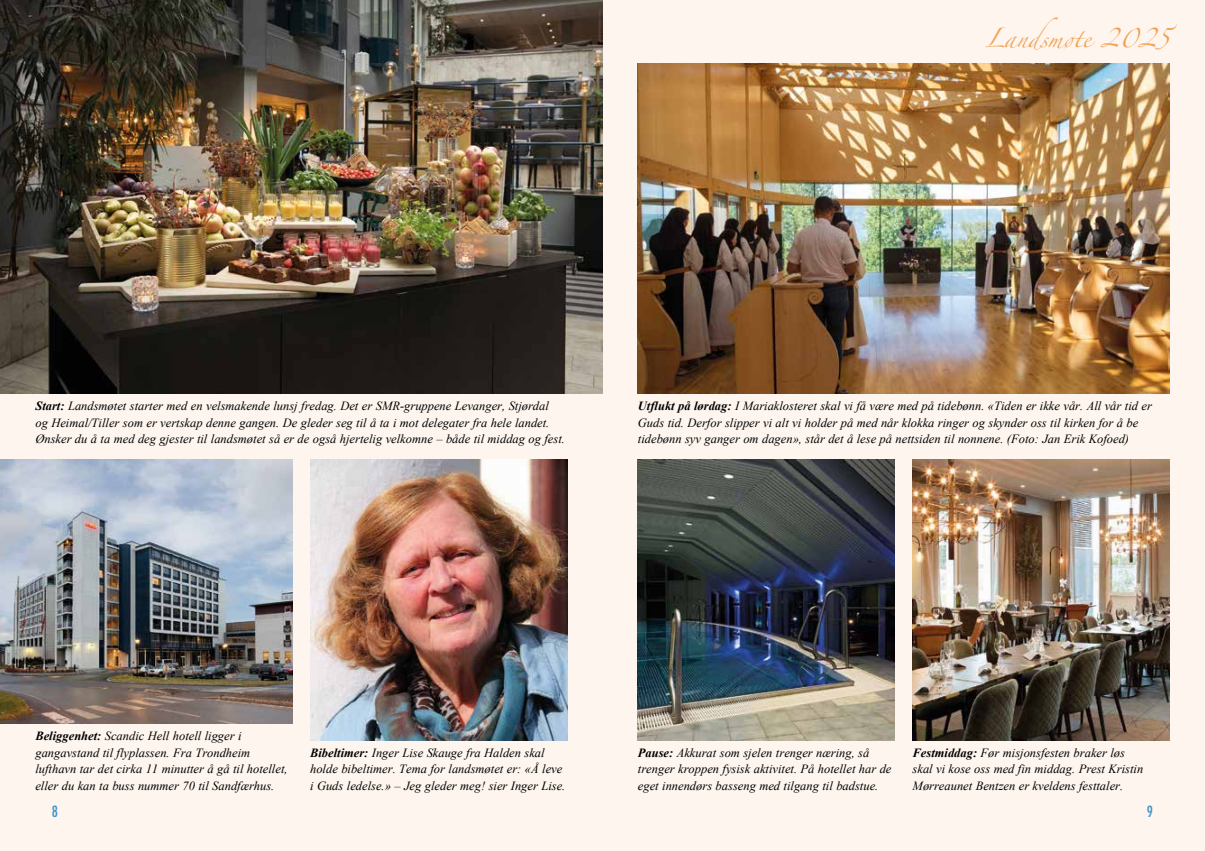
<style>
.page{position:relative;width:1205px;height:851px;background:#fff}
.page>*{position:absolute;margin:0;border:0;box-sizing:border-box;transform-origin:0 0}
.t1{font:17.5px "Zapfino";color:#f2a053}
.t2{font:500 condensed 15px "Futura";color:#4095c8}
.t3{font:italic 12.5px/16.5px "Times New Roman";color:#000}
.s1{font-weight:700}
</style>
<div class="page">
<div style="left:0;top:0;width:1205px;height:850px;background:#fdf5ee"></div>
<img style="left:0;top:0;width:602px;height:393px">
<img style="left:310px;top:459px;width:257px;height:281px">
<img style="left:638px;top:459px;width:257px;height:281px">
<img style="left:912px;top:459px;width:257px;height:281px">
<img style="left:638px;top:63px;width:531px;height:330px">
<img style="left:0;top:459px;width:292px;height:264px">
<h1 class="t1" style="left:985px;top:30px;width:186px">Landsmøte 2025</h1>
<p class="t3" style="left:35px;top:397px;width:531px"><span class="s1">Start:</span> Landsmøtet starter med en velsmakende lunsj fredag. Det er SMR-gruppene Levanger, Stjørdal<br>og Heimal/Tiller som er vertskap denne gangen. De gleder seg til å ta i mot delegater fra hele landet.<br>Ønsker du å ta med deg gjester til landsmøtet så er de også hjertelig velkomne – både til middag og fest.</p>
<p class="t3" style="left:638px;top:397px;width:515px"><span class="s1">Utflukt på lørdag:</span> I Mariaklosteret skal vi få være med på tidebønn. «Tiden er ikke vår. All vår tid er<br>Guds tid. Derfor slipper vi alt vi holder på med når klokka ringer og skynder oss til kirken for å be tidebønn syv ganger om dagen», står det å lese på nettsiden til nonnene. (Foto: Jan Erik Kofoed)</p>
<p class="t3" style="left:35px;top:727px;width:254px"><span class="s1">Beliggenhet:</span> Scandic Hell hotell ligger i gangavstand til flyplassen. Fra Trondheim lufthavn tar det cirka 11 minutter å gå til hotellet, eller du kan ta buss nummer 70 til Sandfærhus.</p>
<p class="t2" style="left:52px;top:802px;width:8px">8</p>
<p class="t2" style="left:1147px;top:802px;width:8px">9</p>
<p class="t3" style="left:310px;top:744px;width:257px"><span class="s1">Bibeltimer:</span> Inger Lise Skauge fra Halden skal holde bibeltimer. Tema for landsmøtet er: «Å leve i Guds ledelse.» – Jeg gleder meg! sier Inger Lise.</p>
<p class="t3" style="left:638px;top:744px;width:255px"><span class="s1">Pause:</span> Akkurat som sjelen trenger næring, så trenger kroppen fysisk aktivitet. På hotellet har de eget innendørs basseng med tilgang til badstue.</p>
<p class="t3" style="left:912px;top:744px;width:232px"><span class="s1">Festmiddag:</span> Før misjonsfesten braker løs skal vi kose oss med fin middag. Prest Kristin<br>Mørreaunet Bentzen er kveldens festtaler.</p>
</div>
